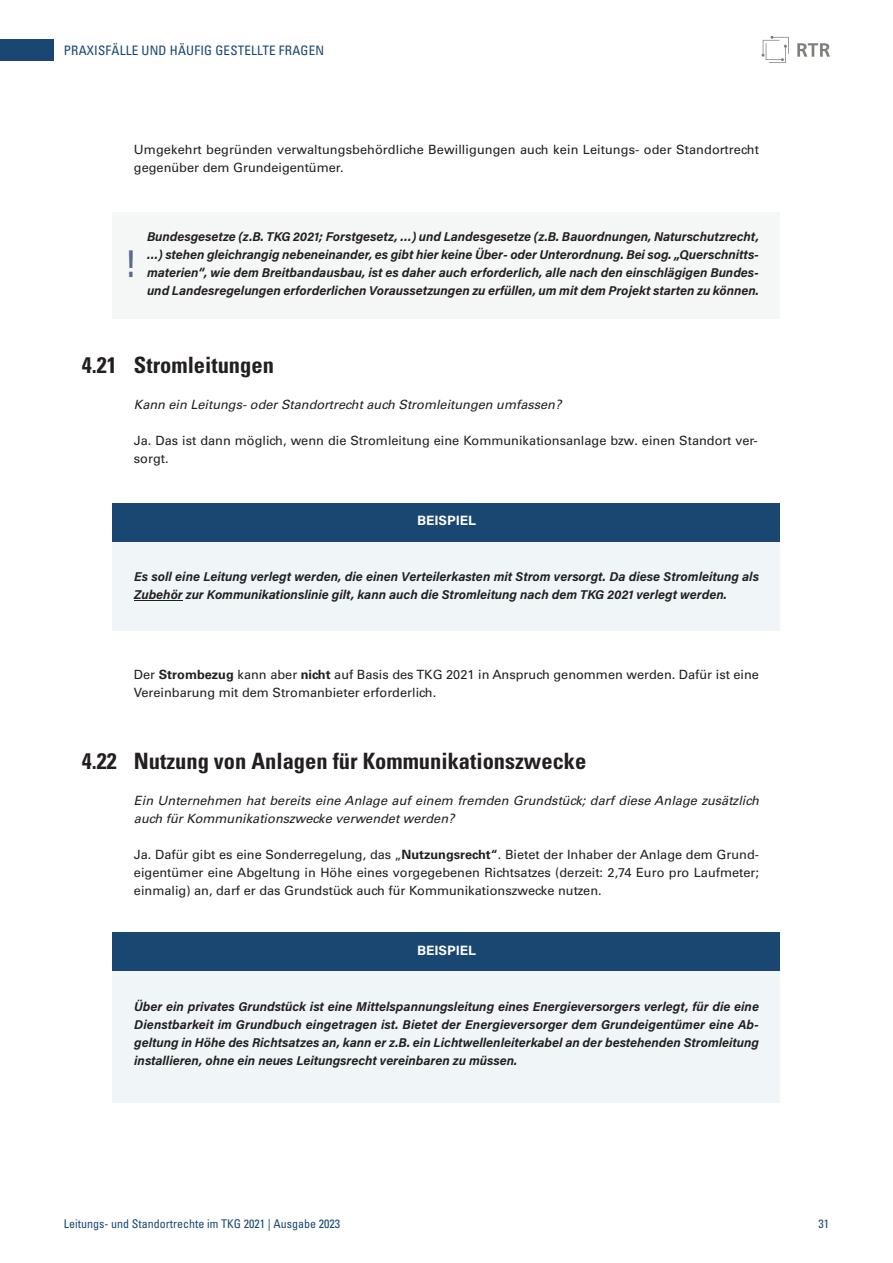
<style>
.page{position:relative;width:893px;height:1263px;background:#fff}
.page>*{position:absolute;margin:0;border:0;box-sizing:border-box;transform-origin:0 0}
.t1{font:38.25px "Acumin Pro";color:#556c8f}
.t2{font:700 condensed 22.5px "Univers";color:#231f20}
.t3{font:700 13.5px "Acumin Pro";letter-spacing:-.005em;color:#fff}
.t4{font:condensed 13.05px "Univers";letter-spacing:.015em;color:#194771}
.t5{font:italic 700 12.75px/18px "Acumin Pro";color:#231f20;text-align:justify}
.t6{font:12.75px/18px "Univers";color:#231f20}
.t7{font:italic 12.75px/18px "Univers LT Std";color:#231f20}
.t8{font:condensed 12px "Univers";color:#194771}
.s1{font-weight:700}
</style>
<div class="page">
<div style="left:0;top:39px;width:53px;height:21px;background:#194771"></div>
<svg style="left:762px;top:36px;width:25px;height:25px"></svg>
<svg style="left:797px;top:43px;width:33px;height:14px"></svg>
<div style="left:113px;top:212px;width:667px;height:106px;background:#f5f7f7"></div>
<div style="left:113px;top:503px;width:667px;height:127px;background:#f0f6f8"></div>
<div style="left:113px;top:503px;width:667px;height:38px;background:#194771"></div>
<hr style="left:134px;top:600px;width:49px;height:1px;background:#231f20">
<div style="left:113px;top:933px;width:667px;height:170px;background:#f0f6f8"></div>
<div style="left:113px;top:933px;width:667px;height:38px;background:#194771"></div>
<p class="t4" style="left:64px;top:46px;width:262px">PRAXISFÄLLE UND HÄUFIG GESTELLTE FRAGEN</p>
<p class="t6" style="left:134px;top:141px;width:627px">Umgekehrt begründen verwaltungsbehördliche Bewilligungen auch kein Leitungs- oder Standortrecht gegenüber dem Grundeigentümer.</p>
<h1 class="t1" style="left:124px;top:249px;width:13px">!</h1>
<p class="t5" style="left:147px;top:229px;width:613px">Bundesgesetze (z.B. TKG 2 02 1; Forstgesetz, …) und Landesgesetze (z.B. Bauordnungen, Naturschutzrecht, …) stehen gleichrangig nebeneinander, es gibt hier keine Über- oder Unterordnung. Bei sog. „Querschnitts&shy;materien“, wie dem Breitbandausbau, ist es daher auch erforderlich, alle nach den einschlägigen Bundes&shy;und Landesregelungen erforderlichen Voraussetzungen zu erfüllen, um mit dem Projekt starten zu können.</p>
<p class="t2" style="left:82px;top:357px;width:193px">4.21 Stromleitungen</p>
<p class="t7" style="left:134px;top:397px;width:429px">Kann ein Leitungs- oder Standortrecht auch Stromleitungen umfassen?</p>
<p class="t6" style="left:134px;top:433px;width:625px">Ja. Das ist dann möglich, wenn die Stromleitung eine Kommunikationsanlage bzw. einen Standort ver&shy;sorgt.</p>
<p class="t3" style="left:417px;top:515px;width:60px">BEISPIEL</p>
<p class="t5" style="left:134px;top:568px;width:626px">Es soll eine Leitung verlegt werden, die einen Verteilerkasten mit Strom versorgt. Da diese Stromleitung als<br>Zubehör zur Kommunikationslinie gilt, kann auch die Stromleitung nach dem TKG 2 02 1 verlegt werden.</p>
<p class="t6" style="left:134px;top:666px;width:627px">Der <span class="s1">Strombezug</span> kann aber <span class="s1">nicht</span> auf Basis des TKG 2021 in Anspruch genommen werden. Dafür ist eine<br>Vereinbarung mit dem Stromanbieter erforderlich.</p>
<p class="t2" style="left:82px;top:753px;width:506px">4.22 Nutzung von Anlagen für Kommunikationszwecke</p>
<p class="t7" style="left:134px;top:793px;width:627px">Ein Unternehmen hat bereits eine Anlage auf einem fremden Grundstück; darf diese Anlage zusätzlich auch für Kommunikationszwecke verwendet werden?</p>
<p class="t6" style="left:134px;top:846px;width:627px;text-align:justify">Ja. Dafür gibt es eine Sonderregelung, das „<span class="s1">Nutzungsrecht“</span>. Bietet der Inhaber der Anlage dem Grund&shy;eigentümer eine Abgeltung in Höhe eines vorgegebenen Richtsatzes (derzeit: 2,74 Euro pro Laufmeter; einmalig) an, darf er das Grundstück auch für Kommunikationszwecke nutzen.</p>
<p class="t3" style="left:417px;top:945px;width:60px">BEISPIEL</p>
<p class="t5" style="left:134px;top:998px;width:626px">Über ein privates Grundstück ist eine Mittelspannungsleitung eines Energieversorgers verlegt, für die eine Dienstbarkeit im Grundbuch eingetragen ist. Bietet der Energieversorger dem Grundeigentümer eine Ab - geltung in Höhe des Richtsatzes an, kann er z.B. ein Lichtwellenleiterkabel an der bestehenden Stromleitung installieren, ohne ein neues Leitungsrecht vereinbaren zu müssen.</p>
<p class="t8" style="left:64px;top:1219px;width:278px">Leitungs- und Standortrechte im TKG 2021 | Ausgabe 2023</p>
<p class="t8" style="left:818px;top:1219px;width:12px">31</p>
</div>
